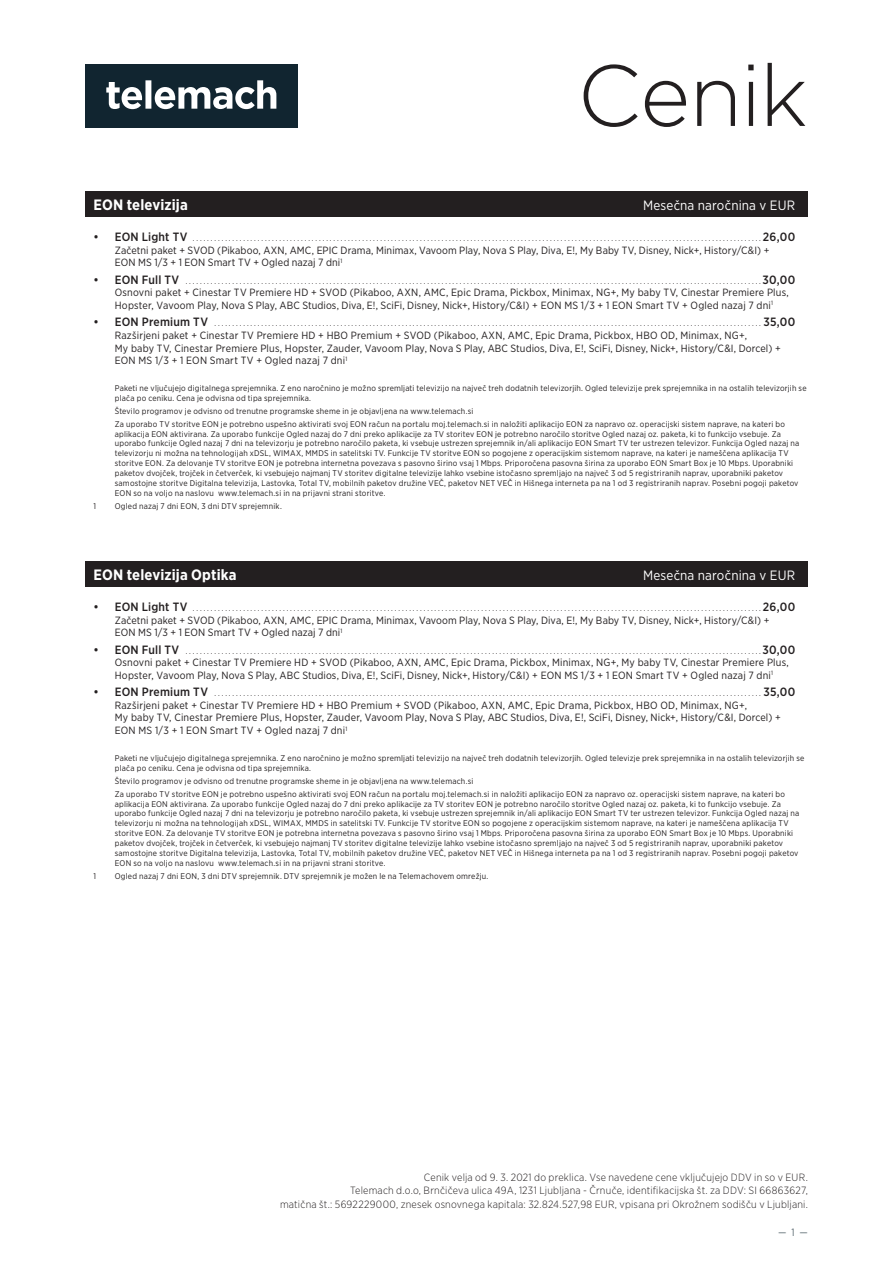
<style>
.page{position:relative;width:893px;height:1263px;background:#fff}
.page>*{position:absolute;margin:0;border:0;box-sizing:border-box;transform-origin:0 0}
.t1{font:300 86.4px "Gotham";letter-spacing:-.02em;color:#231f20}
.t2{font:700 15px "Gotham Narrow";letter-spacing:.01em;color:#fff}
.t3{font:13.5px "Gotham Narrow";letter-spacing:.01em;color:#fff}
.t4{font:10.5px/12.6px "Gotham Narrow";letter-spacing:.015em;color:#231f20}
.t5{font:300 10.5px/13.5px "Gotham Narrow";letter-spacing:.02em;color:#231f20;text-align:right}
.t6{font:300 10.5px "Gotham Narrow";color:#112731}
.t7{font:8.25px/9.9px "Gotham Narrow";letter-spacing:.02em;color:#231f20}
.t8{font:7.5px "Gotham Narrow";color:#231f20}
.s1{font-weight:500;font-size:12px}
</style>
<div class="page">
<div style="left:85px;top:64px;width:213px;height:64px;background:#112530"></div>
<svg style="left:106px;top:80px;width:170px;height:29px"></svg>
<div style="left:85px;top:191px;width:723px;height:26px;background:#231f20"></div>
<div style="left:85px;top:561px;width:723px;height:26px;background:#231f20"></div>
<h1 class="t1" style="left:577px;top:41px;width:232px">Cenik</h1>
<p class="t2" style="left:94px;top:195px;width:96px">EON televizija</p>
<p class="t3" style="left:643px;top:197px;width:154px">Mesečna naročnina v EUR</p>
<p class="t8" style="left:94px;top:234px;width:703px"><span class="s1">• EON Light TV</span> . . . . . . . . . . . . . . . . . . . . . . . . . . . . . . . . . . . . . . . . . . . . . . . . . . . . . . . . . . . . . . . . . . . . . . . . . . . . . . . . . . . . . . . . . . . . . . . . . . . . . . . . . . . . . . . . . . . . . . . . . . . . . . . . . . . . . . . . . . . . . . . . . . . . . . . . . . . . . . <span class="s1">26,00</span></p>
<p class="t4" style="left:115px;top:244px;width:656px">Začetni paket + SVOD (Pikaboo, AXN, AMC, EPIC Drama, Minimax, Vavoom Play, Nova S Play, Diva, E!, My Baby TV, Disney, Nick+, History/C&amp;I) +<br>EON MS 1/3 + 1 EON Smart TV + Ogled nazaj 7 dni<sup>1</sup></p>
<p class="t8" style="left:94px;top:276px;width:703px"><span class="s1">• EON Full TV</span> . . . . . . . . . . . . . . . . . . . . . . . . . . . . . . . . . . . . . . . . . . . . . . . . . . . . . . . . . . . . . . . . . . . . . . . . . . . . . . . . . . . . . . . . . . . . . . . . . . . . . . . . . . . . . . . . . . . . . . . . . . . . . . . . . . . . . . . . . . . . . . . . . . . . . . . . . . . . . . . <span class="s1">30,00</span></p>
<p class="t4" style="left:115px;top:286px;width:676px">Osnovni paket + Cinestar TV Premiere HD + SVOD (Pikaboo, AXN, AMC, Epic Drama, Pickbox, Minimax, NG+, My baby TV, Cinestar Premiere Plus,<br>Hopster, Vavoom Play, Nova S Play, ABC Studios, Diva, E!, SciFi, Disney, Nick+, History/C&amp;I) + EON MS 1/3 + 1 EON Smart TV + Ogled nazaj 7 dni<sup>1</sup></p>
<p class="t8" style="left:94px;top:319px;width:703px"><span class="s1">• EON Premium TV</span> . . . . . . . . . . . . . . . . . . . . . . . . . . . . . . . . . . . . . . . . . . . . . . . . . . . . . . . . . . . . . . . . . . . . . . . . . . . . . . . . . . . . . . . . . . . . . . . . . . . . . . . . . . . . . . . . . . . . . . . . . . . . . . . . . . . . . . . . . . . . . . . . . . . . . . . . <span class="s1">35,00</span></p>
<p class="t4" style="left:115px;top:329px;width:667px">Razširjeni paket + Cinestar TV Premiere HD + HBO Premium + SVOD (Pikaboo, AXN, AMC, Epic Drama, Pickbox, HBO OD, Minimax, NG+,<br>My baby TV, Cinestar Premiere Plus, Hopster, Zauder, Vavoom Play, Nova S Play, ABC Studios, Diva, E!, SciFi, Disney, Nick+, History/C&amp;I, Dorcel) +<br>EON MS 1/3 + 1 EON Smart TV + Ogled nazaj 7 dni<sup>1</sup></p>
<p class="t7" style="left:115px;top:383px;width:693px">Paketi ne vljučujejo digitalnega sprejemnika. Z eno naročnino je možno spremljati televizijo na največ treh dodatnih televizorjih. Ogled televizije prek sprejemnika in na ostalih televizorjih se plača po ceniku. Cena je odvisna od tipa sprejemnika.</p>
<p class="t7" style="left:115px;top:406px;width:360px">Število programov je odvisno od trenutne programske sheme in je objavljena na www.telemach.si</p>
<p class="t7" style="left:115px;top:419px;width:686px">Za uporabo TV storitve EON je potrebno uspešno aktivirati svoj EON račun na portalu moj.telemach.si in naložiti aplikacijo EON za napravo oz. operacijski sistem naprave, na kateri bo aplikacija EON aktivirana. Za uporabo funkcije Ogled nazaj do 7 dni preko aplikacije za TV storitev EON je potrebno naročilo storitve Ogled nazaj oz. paketa, ki to funkcijo vsebuje. Za uporabo funkcije Ogled nazaj 7 dni na televizorju je potrebno naročilo paketa, ki vsebuje ustrezen sprejemnik in/ali aplikacijo EON Smart TV ter ustrezen televizor. Funkcija Ogled nazaj na televizorju ni možna na tehnologijah xDSL, WIMAX, MMDS in satelitski TV. Funkcije TV storitve EON so pogojene z operacijskim sistemom naprave, na kateri je nameščena aplikacija TV storitve EON. Za delovanje TV storitve EON je potrebna internetna povezava s pasovno širino vsaj 1 Mbps. Priporočena pasovna širina za uporabo EON Smart Box je 10 Mbps. Uporabniki paketov dvojček, trojček in četverček, ki vsebujejo najmanj TV storitev digitalne televizije lahko vsebine istočasno spremljajo na največ 3 od 5 registriranih naprav, uporabniki paketov samostojne storitve Digitalna televizija, Lastovka, Total TV, mobilnih paketov družine VEČ, paketov NET VEČ in Hišnega interneta pa na 1 od 3 registriranih naprav. Posebni pogoji paketov EON so na voljo na naslovu www.telemach.si in na prijavni strani storitve.</p>
<p class="t7" style="left:94px;top:501px;width:4px">1</p>
<p class="t7" style="left:115px;top:501px;width:167px">Ogled nazaj 7 dni EON, 3 dni DTV sprejemnik.</p>
<p class="t2" style="left:94px;top:565px;width:145px">EON televizija Optika</p>
<p class="t3" style="left:643px;top:567px;width:154px">Mesečna naročnina v EUR</p>
<p class="t8" style="left:94px;top:604px;width:703px"><span class="s1">• EON Light TV</span> . . . . . . . . . . . . . . . . . . . . . . . . . . . . . . . . . . . . . . . . . . . . . . . . . . . . . . . . . . . . . . . . . . . . . . . . . . . . . . . . . . . . . . . . . . . . . . . . . . . . . . . . . . . . . . . . . . . . . . . . . . . . . . . . . . . . . . . . . . . . . . . . . . . . . . . . . . . . . . <span class="s1">26,00</span></p>
<p class="t4" style="left:115px;top:613px;width:656px">Začetni paket + SVOD (Pikaboo, AXN, AMC, EPIC Drama, Minimax, Vavoom Play, Nova S Play, Diva, E!, My Baby TV, Disney, Nick+, History/C&amp;I) +<br>EON MS 1/3 + 1 EON Smart TV + Ogled nazaj 7 dni<sup>1</sup></p>
<p class="t8" style="left:94px;top:646px;width:703px"><span class="s1">• EON Full TV</span> . . . . . . . . . . . . . . . . . . . . . . . . . . . . . . . . . . . . . . . . . . . . . . . . . . . . . . . . . . . . . . . . . . . . . . . . . . . . . . . . . . . . . . . . . . . . . . . . . . . . . . . . . . . . . . . . . . . . . . . . . . . . . . . . . . . . . . . . . . . . . . . . . . . . . . . . . . . . . . . <span class="s1">30,00</span></p>
<p class="t4" style="left:115px;top:656px;width:676px">Osnovni paket + Cinestar TV Premiere HD + SVOD (Pikaboo, AXN, AMC, Epic Drama, Pickbox, Minimax, NG+, My baby TV, Cinestar Premiere Plus,<br>Hopster, Vavoom Play, Nova S Play, ABC Studios, Diva, E!, SciFi, Disney, Nick+, History/C&amp;I) + EON MS 1/3 + 1 EON Smart TV + Ogled nazaj 7 dni<sup>1</sup></p>
<p class="t8" style="left:94px;top:689px;width:703px"><span class="s1">• EON Premium TV</span> . . . . . . . . . . . . . . . . . . . . . . . . . . . . . . . . . . . . . . . . . . . . . . . . . . . . . . . . . . . . . . . . . . . . . . . . . . . . . . . . . . . . . . . . . . . . . . . . . . . . . . . . . . . . . . . . . . . . . . . . . . . . . . . . . . . . . . . . . . . . . . . . . . . . . . . . <span class="s1">35,00</span></p>
<p class="t4" style="left:115px;top:699px;width:667px">Razširjeni paket + Cinestar TV Premiere HD + HBO Premium + SVOD (Pikaboo, AXN, AMC, Epic Drama, Pickbox, HBO OD, Minimax, NG+,<br>My baby TV, Cinestar Premiere Plus, Hopster, Zauder, Vavoom Play, Nova S Play, ABC Studios, Diva, E!, SciFi, Disney, Nick+, History/C&amp;I, Dorcel) +<br>EON MS 1/3 + 1 EON Smart TV + Ogled nazaj 7 dni<sup>1</sup></p>
<p class="t7" style="left:115px;top:753px;width:691px">Paketi ne vljučujejo digitalnega sprejemnika. Z eno naročnino je možno spremljati televizijo na največ treh dodatnih televizorjih. Ogled televizje prek sprejemnika in na ostalih televizorjih se plača po ceniku. Cena je odvisna od tipa sprejemnika.</p>
<p class="t7" style="left:115px;top:776px;width:360px">Število programov je odvisno od trenutne programske sheme in je objavljena na www.telemach.si</p>
<p class="t7" style="left:115px;top:789px;width:686px">Za uporabo TV storitve EON je potrebno uspešno aktivirati svoj EON račun na portalu moj.telemach.si in naložiti aplikacijo EON za napravo oz. operacijski sistem naprave, na kateri bo aplikacija EON aktivirana. Za uporabo funkcije Ogled nazaj do 7 dni preko aplikacije za TV storitev EON je potrebno naročilo storitve Ogled nazaj oz. paketa, ki to funkcijo vsebuje. Za uporabo funkcije Ogled nazaj 7 dni na televizorju je potrebno naročilo paketa, ki vsebuje ustrezen sprejemnik in/ali aplikacijo EON Smart TV ter ustrezen televizor. Funkcija Ogled nazaj na televizorju ni možna na tehnologijah xDSL, WIMAX, MMDS in satelitski TV. Funkcije TV storitve EON so pogojene z operacijskim sistemom naprave, na kateri je nameščena aplikacija TV storitve EON. Za delovanje TV storitve EON je potrebna internetna povezava s pasovno širino vsaj 1 Mbps. Priporočena pasovna širina za uporabo EON Smart Box je 10 Mbps. Uporabniki paketov dvojček, trojček in četverček, ki vsebujejo najmanj TV storitev digitalne televizije lahko vsebine istočasno spremljajo na največ 3 od 5 registriranih naprav, uporabniki paketov samostojne storitve Digitalna televizija, Lastovka, Total TV, mobilnih paketov družine VEČ, paketov NET VEČ in Hišnega interneta pa na 1 od 3 registriranih naprav. Posebni pogoji paketov EON so na voljo na naslovu www.telemach.si in na prijavni strani storitve.</p>
<p class="t7" style="left:94px;top:871px;width:4px">1</p>
<p class="t7" style="left:115px;top:871px;width:374px">Ogled nazaj 7 dni EON, 3 dni DTV sprejemnik. DTV sprejemnik je možen le na Telemachovem omrežju.</p>
<p class="t5" style="left:280px;top:1170px;width:529px">Cenik velja od 9. 3. 2021 do preklica. Vse navedene cene vključujejo DDV in so v EUR.<br>Telemach d.o.o, Brnčičeva ulica 49A, 1231 Ljubljana - Črnuče, identifikacijska št. za DDV: SI 66863627,<br>matična št.: 5692229000, znesek osnovnega kapitala: 32.824.527,98 EUR, vpisana pri Okrožnem sodišču v Ljubljani.</p>
<p class="t6" style="left:778px;top:1226px;width:31px">— 1 —</p>
</div>
